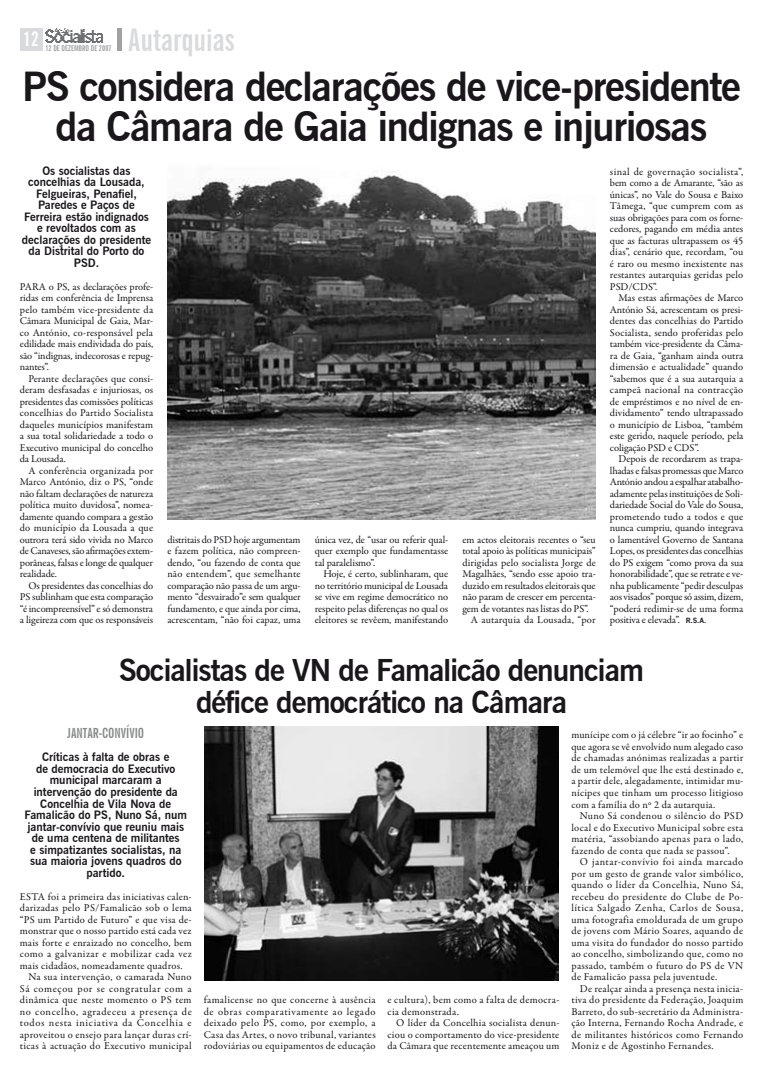
<style>
.page{position:relative;width:766px;height:1078px;background:#fff}
.page>*{position:absolute;margin:0;border:0;box-sizing:border-box;transform-origin:0 0}
.t1{font:700 40px/40px "News Gothic BT";letter-spacing:-.03em;color:#1a171b;text-align:center}
.t2{font:700 extra-condensed 31.2px "News Gothic BT";color:#d9dadb}
.t3{font:700 30px/32px "News Gothic BT";letter-spacing:-.03em;color:#1a171b;text-align:center}
.t4{font:700 extra-condensed 20px "News Gothic BT";color:#fff}
.t5{font:700 extra-condensed 14px "News Gothic BT";color:#878889}
.t6{font:700 11.5px/11.5px "News Gothic BT";color:#1a171b;text-align:center}
.t7{font:10.5px/11.5px "Garamond Premr Pro";letter-spacing:.01em;color:#1a171b;text-align:justify}
.t8{font:10.5px "Garamond Premr Pro";letter-spacing:-.01em;color:#1a171b}
.t9{font:10.5px "Garamond Premr Pro";letter-spacing:.03em;color:#1a171b}
.t10{font:10.5px "Garamond Premr Pro";letter-spacing:.035em;color:#1a171b}
.t11{font:10.5px "Garamond Premr Pro";letter-spacing:.06em;color:#1a171b}
.t12{font:10.5px "Garamond Premr Pro";letter-spacing:.055em;color:#1a171b}
.t13{font:10.5px "Garamond Premr Pro";letter-spacing:.05em;color:#1a171b}
.t14{font:10.5px "Garamond Premr Pro";letter-spacing:-.015em;color:#1a171b}
.t15{font:700 extra-condensed 8px "News Gothic BT";color:#9c9d9f}
.s1{font-family:"News Gothic";font-weight:700;font-size:7px}
</style>
<div class="page">
<div style="left:20px;top:28px;width:23px;height:23px;background:#d9dadb"></div>
<img style="left:45px;top:28px;width:57px;height:14px">
<hr style="left:118px;top:28px;width:4px;height:22px;background:#a1a2a4">
<img style="left:167px;top:171px;width:428px;height:348px">
<img style="left:204px;top:726px;width:354px;height:254px">
<h3 class="t4" style="left:23px;top:26px;width:17px">12</h3>
<h2 class="t2" style="left:128px;top:20px;width:108px">AUTARQUIAS</h2>
<h1 class="t1" style="left:22px;top:67px;width:720px">PS considera declarações de vice-presidente da Câmara de Gaia indignas e injuriosas</h1>
<p class="t15" style="left:45px;top:43px;width:68px">12 DE DEZEMBRO DE 2007</p>
<p class="t6" style="left:22px;top:164px;width:131px">Os socialistas das concelhias da Lousada,<br>Felgueiras, Penafiel,<br>Paredes e Paços de<br>Ferreira estão indignados e revoltados com as declarações do presidente da Distrital do Porto do<br>PSD.</p>
<p class="t7" style="left:20px;top:281px;width:13px">Para</p>
<p class="t7" style="left:20px;top:281px;width:135px;text-indent:29px">o PS, as declarações profe&shy;ridas em conferência de Imprensa pelo também vice-presidente da Câmara Municipal de Gaia, Mar&shy;co António, co-responsável pela edilidade mais endividada do país, são “indignas, indecorosas e repug&shy;nantes”.</p>
<p class="t7" style="left:20px;top:373px;width:135px;text-indent:9px">Perante declarações que consi&shy;deram desfasadas e injuriosas, os presidentes das comissões políticas concelhias do Partido Socialista daqueles municípios manifestam a sua total solidariedade a todo o Executivo municipal do concelho da Lousada.</p>
<p class="t7" style="left:20px;top:465px;width:135px;text-indent:9px">A conferência organizada por Marco António, diz o PS, “onde não faltam declarações de natureza política muito duvidosa”, nomea&shy;damente quando compara a gestão do município da Lousada a que outrora terá sido vivida no Marco de Canaveses, são afirmações extem&shy;porâneas, falsas e longe de qualquer realidade.</p>
<p class="t7" style="left:20px;top:580px;width:135px;text-indent:9px">Os presidentes das concelhias do PS sublinham que esta comparação “é incompreensível” e só demonstra a ligeireza com que os responsáveis</p>
<p class="t7" style="left:167px;top:534px;width:135px">distritais do PSD hoje argumentam e fazem política, não compreen&shy;dendo, “ou fazendo de conta que não entendem”, que semelhante comparação não passa de um argu&shy;mento “desvairado”e sem qualquer fundamento, e que ainda por cima, acrescentam, “não foi capaz, uma</p>
<p class="t7" style="left:315px;top:534px;width:135px">única vez, de “usar ou referir qual&shy;quer exemplo que fundamentasse tal paralelismo”.</p>
<p class="t7" style="left:315px;top:568px;width:135px;text-indent:9px">Hoje, é certo, sublinharam, que no território municipal de Lousada se vive em regime democrático no respeito pelas diferenças no qual os eleitores se revêem, manifestando</p>
<p class="t8" style="left:462px;top:533px;width:135px">em actos eleitorais recentes o “seu</p>
<p class="t8" style="left:462px;top:544px;width:135px">total apoio às políticas municipais”</p>
<p class="t7" style="left:462px;top:557px;width:135px">dirigidas pelo socialista Jorge de</p>
<p class="t7" style="left:462px;top:568px;width:135px">Magalhães, “sendo esse apoio tra-</p>
<p class="t8" style="left:462px;top:579px;width:135px">duzido em resultados eleitorais que</p>
<p class="t14" style="left:462px;top:590px;width:135px">não param de crescer em percenta-</p>
<p class="t8" style="left:462px;top:602px;width:128px">gem de votantes nas listas do PS”.</p>
<p class="t7" style="left:471px;top:614px;width:126px">A autarquia da Lousada, “por</p>
<p class="t7" style="left:609px;top:166px;width:135px">sinal de governação socialista”, bem como a de Amarante, “são as únicas”, no Vale do Sousa e Baixo Tâmega, “que cumprem com as suas obrigações para com os forne&shy;cedores, pagando em média antes que as facturas ultrapassem os 45 dias”, cenário que, recordam, “ou é raro ou mesmo inexistente nas restantes autarquias geridas pelo PSD/CDS”.</p>
<p class="t7" style="left:609px;top:292px;width:135px;text-indent:9px">Mas estas afirmações de Marco António Sá, acrescentam os presi&shy;dentes das concelhias do Partido Socialista, sendo proferidas pelo também vice-presidente da Câma&shy;ra de Gaia, “ganham ainda outra dimensão e actualidade” quando “sabemos que é a sua autarquia a campeã nacional na contracção de empréstimos e no nível de en&shy;dividamento” tendo ultrapassado o município de Lisboa, “também este gerido, naquele período, pela coligação PSD e CDS”.</p>
<p class="t7" style="left:609px;top:453px;width:135px;text-indent:9px">Depois de recordarem as trapa&shy;lhadas e falsas promessas que Marco António andou a espalhar atabalho&shy;adamente pelas instituições de Soli&shy;dariedade Social do Vale do Sousa, prometendo tudo a todos e que nunca cumpriu, quando integrava o lamentável Governo de Santana Lopes, os presidentes das concelhias do PS exigem “como prova da sua honorabilidade”, que se retrate e ve&shy;nha publicamente “pedir desculpas aos visados” porque só assim, dizem, “poderá redimir-se de uma forma positiva e elevada”. <span class="s1">R.S.A.</span></p>
<h3 class="t3" style="left:119px;top:653px;width:526px">Socialistas de VN de Famalicão denunciam défice democrático na Câmara</h3>
<h3 class="t5" style="left:67px;top:724px;width:77px">JANTAR-CO NVÍVIO</h3>
<p class="t6" style="left:24px;top:751px;width:164px">Críticas à falta de obras e<br>de democracia do Executivo municipal marcaram a intervenção do presidente da<br>Concelhia de Vila Nova de<br>Famalicão do PS, Nuno Sá, num jantar-convívio que reuniu mais de uma centena de militantes<br>e simpatizantes socialistas, na sua maioria jovens quadros do partido.</p>
<p class="t7" style="left:20px;top:890px;width:14px">Esta</p>
<p class="t7" style="left:48px;top:890px;width:145px">foi a primeira das iniciativas calen-</p>
<p class="t7" style="left:20px;top:902px;width:173px">darizadas pelo PS/Famalicão sob o lema</p>
<p class="t7" style="left:20px;top:913px;width:173px">“PS um Partido de Futuro” e que visa de-</p>
<p class="t7" style="left:20px;top:925px;width:173px">monstrar que o nosso partido está cada vez</p>
<p class="t7" style="left:20px;top:936px;width:173px">mais forte e enraizado no concelho, bem</p>
<p class="t10" style="left:20px;top:947px;width:173px">como a galvanizar e mobilizar cada vez</p>
<p class="t7" style="left:20px;top:959px;width:164px">mais cidadãos, nomeadamente quadros.</p>
<p class="t7" style="left:28px;top:971px;width:165px">Na sua intervenção, o camarada Nuno</p>
<p class="t13" style="left:20px;top:981px;width:173px">Sá começou por se congratular com a</p>
<p class="t9" style="left:20px;top:993px;width:173px">dinâmica que neste momento o PS tem</p>
<p class="t12" style="left:20px;top:1004px;width:173px">no concelho, agradeceu a presença de</p>
<p class="t11" style="left:20px;top:1016px;width:173px">todos nesta iniciativa da Concelhia e</p>
<p class="t7" style="left:20px;top:1028px;width:173px">aproveitou o ensejo para lançar duras crí-</p>
<p class="t9" style="left:20px;top:1039px;width:173px">ticas à actuação do Executivo municipal</p>
<p class="t7" style="left:204px;top:994px;width:173px">famalicense no que concerne à ausência de obras comparativamente ao legado deixado pelo PS, como, por exemplo, a Casa das Artes, o novo tribunal, variantes rodoviárias ou equipamentos de educação</p>
<p class="t7" style="left:387px;top:994px;width:173px">e cultura), bem como a falta de democra&shy;cia demonstrada.</p>
<p class="t7" style="left:387px;top:1017px;width:173px;text-indent:9px">O líder da Concelhia socialista denun&shy;ciou o comportamento do vice-presidente da Câmara que recentemente ameaçou um</p>
<p class="t7" style="left:571px;top:729px;width:173px">munícipe com o já célebre “ir ao focinho” e que agora se vê envolvido num alegado caso de chamadas anónimas realizadas a partir de um telemóvel que lhe está destinado e, a partir dele, alegadamente, intimidar mu&shy;nícipes que tinham um processo litigioso com a família do nº 2 da autarquia.</p>
<p class="t7" style="left:571px;top:810px;width:173px;text-indent:9px">Nuno Sá condenou o silêncio do PSD local e do Executivo Municipal sobre esta matéria, “assobiando apenas para o lado, fazendo de conta que nada se passou”.</p>
<p class="t7" style="left:571px;top:856px;width:173px;text-indent:9px">O jantar-convívio foi ainda marcado por um gesto de grande valor simbólico, quando o líder da Concelhia, Nuno Sá, recebeu do presidente do Clube de Po&shy;lítica Salgado Zenha, Carlos de Sousa, uma fotografia emoldurada de um grupo de jovens com Mário Soares, aquando de uma visita do fundador do nosso partido ao concelho, simbolizando que, como no passado, também o futuro do PS de VN de Famalicão passa pela juventude.</p>
<p class="t7" style="left:571px;top:982px;width:173px;text-indent:9px">De realçar ainda a presença nesta inicia&shy;tiva do presidente da Federação, Joaquim Barreto, do sub-secretário da Administra&shy;ção Interna, Fernando Rocha Andrade, e de militantes históricos como Fernando Moniz e de Agostinho Fernandes.</p>
</div>
